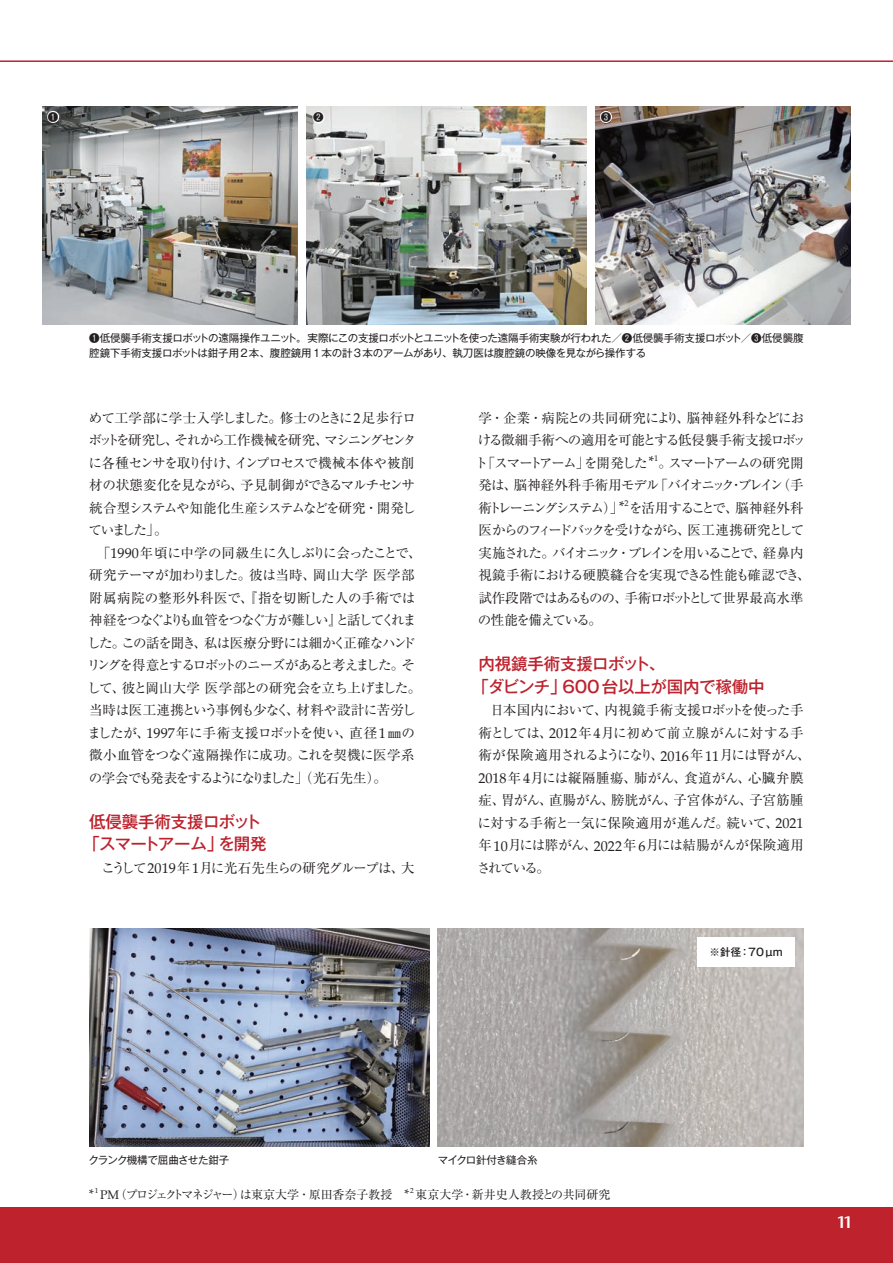
<style>
.page{position:relative;width:893px;height:1263px;background:#fff}
.page>*{position:absolute;margin:0;border:0;box-sizing:border-box;transform-origin:0 0}
.t1{font:500 16.5px/22.5px "Gothic MB101 Pro";letter-spacing:-.01em;color:#bd222d}
.t2{font:500 16.5px/22.5px "Gothic MB101 Pro";letter-spacing:-.03em;color:#bd222d;text-align:center}
.t3{font:15.9px "Stone Sans Semi Boold";color:#fff}
.t4{font:13.5px/22.5px "Ryumin Pro";letter-spacing:-.065em;color:#231f20}
.t5{font:13.5px/22.5px "Ryumin Pro";letter-spacing:-.09em;color:#231f20}
.t6{font:13.5px/22.5px "Ryumin Pro";letter-spacing:-.025em;color:#231f20}
.t7{font:12.45px "Palatino Linotype";color:#231f20}
.t8{font:12px "Ryumin Pro";letter-spacing:-.01em;color:#231f20}
.t9{font:10.5px/15px "Gothic MB101 Pro";letter-spacing:-.02em;color:#231f20}
.t10{font:10.5px "Gothic MB101 Pro";letter-spacing:-.05em;color:#231f20}
.t11{font:500 10.5px "Gothic MB101 Pro";letter-spacing:.01em;color:#231f20}
.s1{font-family:"Palatino Linotype";font-size:14.25px}
.s2{font-family:"Palatino Linotype";font-size:12.45px}
</style>
<div class="page">
<div style="left:0;top:1208px;width:893px;height:55px;background:#bd222d"></div>
<hr style="left:0;top:60px;width:893px;height:2px;background:#bd222d">
<img style="left:438px;top:928px;width:366px;height:219px">
<img style="left:89px;top:928px;width:340px;height:219px">
<img style="left:306px;top:106px;width:281px;height:218px">
<img style="left:595px;top:106px;width:255px;height:218px">
<img style="left:43px;top:106px;width:255px;height:218px">
<svg style="left:46px;top:110px;width:14px;height:14px"></svg>
<svg style="left:311px;top:110px;width:15px;height:14px"></svg>
<svg style="left:599px;top:110px;width:14px;height:14px"></svg>
<div style="left:697px;top:937px;width:98px;height:30px;background:#fff"></div>
<p class="t9" style="left:48px;top:108px;width:12px">❶</p>
<p class="t9" style="left:313px;top:108px;width:12px">❷</p>
<p class="t9" style="left:601px;top:108px;width:12px">❸</p>
<p class="t9" style="left:89px;top:329px;width:716px">❶低侵襲手術支援ロボットの遠隔操作ユニット。実際にこの支援ロボットとユニットを使った遠隔手術実験が行われた／❷低侵襲手術支援ロボット／❸低侵襲腹腔鏡下手術支援ロボットは鉗子用2本、腹腔鏡用1本の計3本のアームがあり、執刀医は腹腔鏡の映像を見ながら操作する</p>
<p class="t4" style="left:87px;top:406px;width:336px">めて工学部に学士入学しました。修士のときに<span class="s1">2</span>足歩行ロボットを研究し、それから工作機械を研究、マシニングセンタに各種センサを取り付け、インプロセスで機械本体や被削材の状態変化を見ながら、予見制御ができるマルチセンサ統合型システムや知能化生産システムなどを研究・開発していました」。<br>　「<span class="s1">1990</span>年頃に中学の同級生に久しぶりに会ったことで、研究テーマが加わりました。彼は当時、岡山大学医学部附属病院の整形外科医で、『指を切断した人の手術では神経をつなぐよりも血管をつなぐ方が難しい』と話してくれました。この話を聞き、私は医療分野には細かく正確なハンドリングを得意とするロボットのニーズがあると考えました。そして、彼と岡山大学医学部との研究会を立ち上げました。当時は医工連携という事例も少なく、材料や設計に苦労しましたが、<span class="s1">1997</span>年に手術支援ロボットを使い、直径<span class="s1">1</span>㎜の微小血管をつなぐ遠隔操作に成功。これを契機に医学系の学会でも発表をするようになりました」（光石先生）。</p>
<p class="t2" style="left:83px;top:808px;width:185px">低侵襲手術支援ロボット「スマートアーム」を開発</p>
<p class="t4" style="left:89px;top:856px;width:327px">　こうして<span class="s1">2019</span>年 <span class="s1">1</span>月に光石先生らの研究グループは、大</p>
<p class="t5" style="left:475px;top:406px;width:337px">学・企業・病院との共同研究により、脳神経外科などにおける微細手術への適用を可能とする低侵襲手術支援ロボット「スマートアーム」を開発した <sup>*</sup><sup>1</sup>。スマートアームの研究開発は、脳神経外科手術用モデル「バイオニック・ブレイン（手術トレーニングシステム）」<sup>*</sup><sup>2</sup> を活用することで、脳神経外科医からのフィードバックを受けながら、医工連携研究として実施された。バイオニック・ブレインを用いることで、経鼻内視鏡手術における硬膜縫合を実現できる性能も確認でき、試作段階ではあるものの、手術ロボットとして世界最高水準の性能を備えている。</p>
<p class="t1" style="left:472px;top:650px;width:294px;text-indent:6px">内視鏡手術支援ロボット、<br>「ダビンチ」600台以上が国内で稼働中</p>
<p class="t6" style="left:477px;top:698px;width:335px">　日本国内において、内視鏡手術支援ロボットを使った手術としては、<span class="s1">2012</span>年<span class="s1">4</span>月に初めて前立腺がんに対する手術が保険適用されるようになり、<span class="s1">2016</span>年<span class="s1">11</span>月には腎がん、<br><span class="s1">2018</span>年<span class="s1">4</span>月には縦隔腫瘍、肺がん、食道がん、心臓弁膜症、胃がん、直腸がん、膀胱がん、子宮体がん、子宮筋腫に対する手術と一気に保険適用が進んだ。続いて、<span class="s1">2021</span>年<span class="s1">10</span>月には膵がん、<span class="s1">2022</span>年<span class="s1">6</span>月には結腸がんが保険適用されている。</p>
<p class="t11" style="left:710px;top:943px;width:75px">※針径：70µm</p>
<p class="t9" style="left:89px;top:1151px;width:142px">クランク機構で屈曲させた鉗子</p>
<p class="t10" style="left:438px;top:1152px;width:101px">マイクロ針付き縫合糸</p>
<p class="t7" style="left:89px;top:1185px;width:11px">*<sup>1</sup></p>
<p class="t8" style="left:100px;top:1185px;width:512px"><span class="s2">PM</span>（プロジェクトマネジャー）は東京大学・原田香奈子教授　<span class="s2">*</span> <sup>2</sup> 東京大学・新井史人教授との共同研究</p>
<p class="t3" style="left:837px;top:1212px;width:15px">11</p>
</div>
